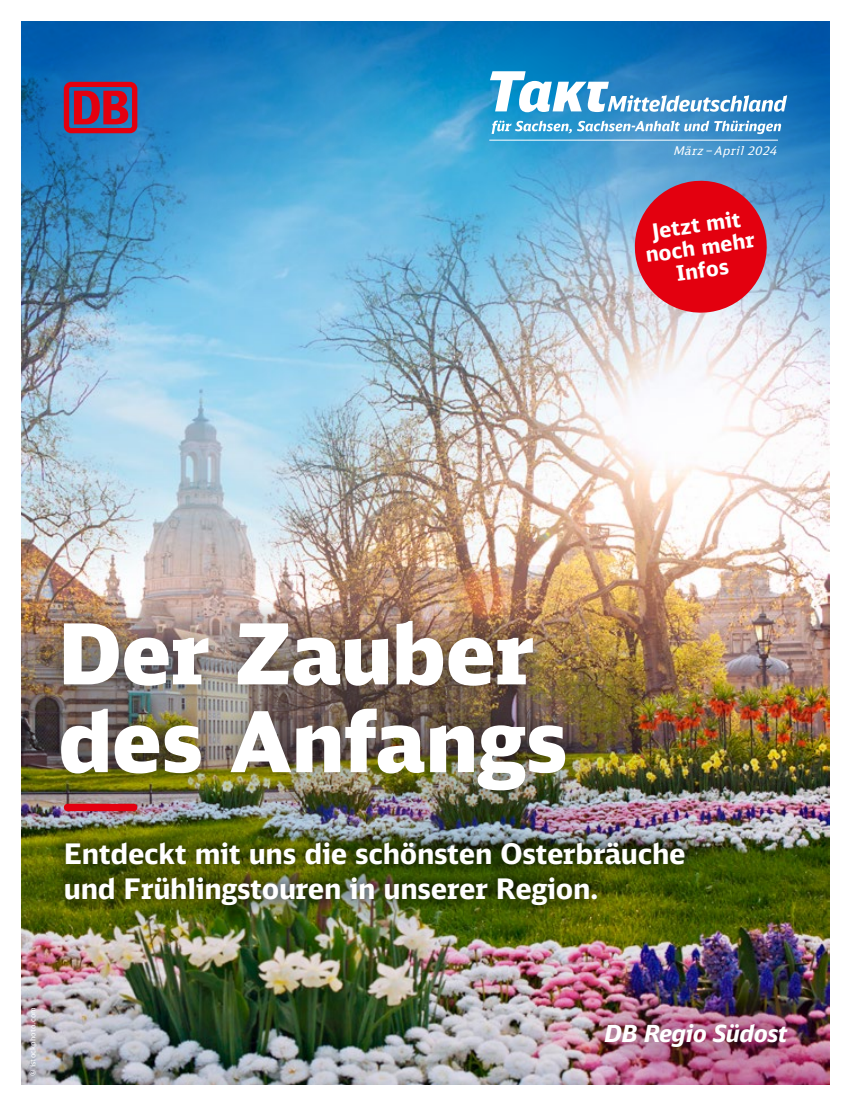
<style>
.page{position:relative;width:851px;height:1106px;background:#fff}
.page>*{position:absolute;margin:0;border:0;box-sizing:border-box;transform-origin:0 0}
.t1{font:900 83.85px/87.8px "DB Sans";letter-spacing:-.005em;color:#fff}
.t2{font:700 28.35px/34.5px "DB Sans";letter-spacing:-.01em;color:#fff}
.t3{font:italic 700 23.55px "DB Sans";letter-spacing:-.02em;color:#fff}
.t4{font:700 21px/22.5px "DB Sans";color:#fff;text-align:center}
.t5{font:italic 12px "DB Sans";color:#fff}
.t6{font:7.5px "DB Sans";letter-spacing:.025em;color:#fff}
</style>
<div class="page">
<img style="left:21px;top:472px;width:808px;height:102px">
<img style="left:21px;top:574px;width:808px;height:510px">
<img style="left:578px;top:995px;width:234px;height:78px">
<svg style="left:549px;top:21px;width:280px;height:451px"></svg>
<img style="left:21px;top:21px;width:528px;height:451px">
<svg style="left:64px;top:82px;width:73px;height:51px;background:#972b4e"></svg>
<svg style="left:630px;top:176px;width:141px;height:141px;background:#cc3c4f"></svg>
<img style="left:21px;top:593px;width:808px;height:366px">
<div style="left:39px;top:599px;width:549px;height:213px;background:#000;opacity:.4"></div>
<img style="left:49px;top:825px;width:651px;height:96px">
<div style="left:64px;top:803px;width:73px;height:8px;background:#e3000f;border-radius:4px"></div>
<svg style="left:490px;top:71px;width:297px;height:41px"></svg>
<svg style="left:491px;top:121px;width:290px;height:13px"></svg>
<hr style="left:489px;top:140px;width:288px;height:1px;background:#fff">
<p class="t5" style="left:673px;top:143px;width:108px">März –April 2024</p>
<p class="t4" style="left:641px;top:221px;width:111px;rotate:-8deg">Jetzt mit noch mehr<br>Infos</p>
<h1 class="t1" style="left:58px;top:607px;width:511px">Der Zauber des Anfangs</h1>
<p class="t2" style="left:64px;top:835px;width:623px">Entdeckt mit uns die schönsten Osterbräuche und Frühlingstouren in unserer Region.</p>
<p class="t6" style="left:28px;top:1076px;width:70px;rotate:-90deg">© istockphoto.com</p>
<p class="t3" style="left:604px;top:1018px;width:184px">DB Regio Südost</p>
</div>
